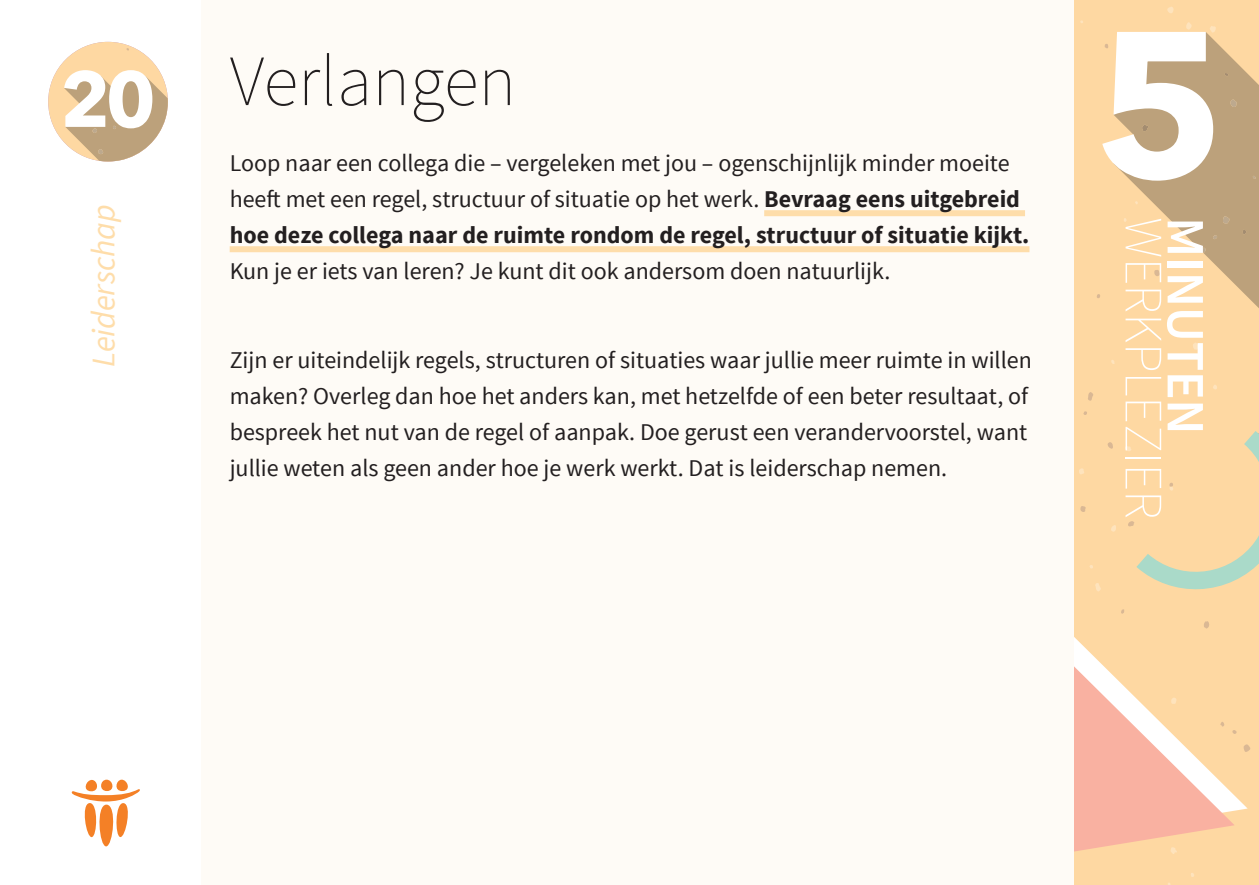
<style>
.page{position:relative;width:1259px;height:885px;background:#fff}
.page>*{position:absolute;margin:0;border:0;box-sizing:border-box;transform-origin:0 0}
.t1{font:200 72px "Source Sans Pro";color:#231f20}
.t2{font:200 54px "Source Sans Pro";letter-spacing:-.015em;color:#fff}
.t3{font:600 54px "Source Sans Pro";letter-spacing:-.01em;color:#fff}
.t4{font:italic 33px "Source Sans Pro";letter-spacing:-.005em;color:#feddaa}
.t5{font:24px/36px "Source Sans Pro";color:#231f20}
.s1{font-family:"Avenir Next";font-weight:700;font-size:78px;color:#fff}
.s2{font-weight:700}
</style>
<div class="page">
<div style="left:201px;top:0;width:873px;height:884px;background:#fefbf6"></div>
<div style="left:1074px;top:0;width:185px;height:884px;background:#fed8a2"></div>
<svg style="left:1107px;top:442px;width:6px;height:6px"></svg>
<svg style="left:1121px;top:609px;width:3px;height:4px"></svg>
<svg style="left:1083px;top:411px;width:4px;height:4px"></svg>
<svg style="left:1080px;top:506px;width:5px;height:6px"></svg>
<svg style="left:1087px;top:392px;width:6px;height:8px"></svg>
<svg style="left:1203px;top:621px;width:6px;height:7px"></svg>
<svg style="left:1111px;top:525px;width:5px;height:6px"></svg>
<svg style="left:1111px;top:360px;width:3px;height:4px"></svg>
<svg style="left:1089px;top:565px;width:4px;height:3px"></svg>
<svg style="left:1078px;top:468px;width:6px;height:6px"></svg>
<svg style="left:1095px;top:583px;width:6px;height:8px"></svg>
<svg style="left:1167px;top:7px;width:7px;height:6px"></svg>
<svg style="left:1192px;top:342px;width:6px;height:8px"></svg>
<svg style="left:1212px;top:384px;width:5px;height:5px"></svg>
<svg style="left:1074px;top:636px;width:176px;height:248px;background:#fcceab"></svg>
<svg style="left:1125px;top:431px;width:134px;height:159px;background:#f4d8a6"></svg>
<svg style="left:1096px;top:22px;width:163px;height:286px"></svg>
<svg style="left:71px;top:779px;width:69px;height:67px"></svg>
<svg style="left:48px;top:42px;width:120px;height:119px"></svg>
<div style="left:764px;top:210px;width:261px;height:6px;background:#feddaa"></div>
<div style="left:230px;top:246px;width:799px;height:6px;background:#feddaa"></div>
<h1 class="t1" style="left:60px;top:38px;width:457px"><span class="s1">20</span> Verlangen</h1>
<p class="t5" style="left:230px;top:146px;width:801px">Loop naar een collega die – vergeleken met jou – ogenschijnlijk minder moeite heeft met een regel, structuur of situatie op het werk. <span class="s2">Bevraag eens uitgebreid hoe deze collega naar de ruimte rondom de regel, structuur of situatie kijkt.</span></p>
<p class="t5" style="left:230px;top:254px;width:662px">Kun je er iets van leren? Je kunt dit ook andersom doen natuurlijk.</p>
<h3 class="t4" style="left:83px;top:367px;width:165px;rotate:-90deg">Leiderschap</h3>
<p class="t5" style="left:230px;top:343px;width:803px">Zijn er uiteindelijk regels, structuren of situaties waar jullie meer ruimte in willen maken? Overleg dan hoe het anders kan, met hetzelfde of een beter resultaat, of bespreek het nut van de regel of aanpak. Doe gerust een verandervoorstel, want jullie weten als geen ander hoe je werk werkt. Dat is leiderschap nemen.</p>
<h2 class="t2" style="left:1176px;top:217px;width:304px;rotate:90deg">WERKPLEZIER</h2>
<h2 class="t3" style="left:1219px;top:217px;width:219px;rotate:90deg">MINUTEN</h2>
</div>
